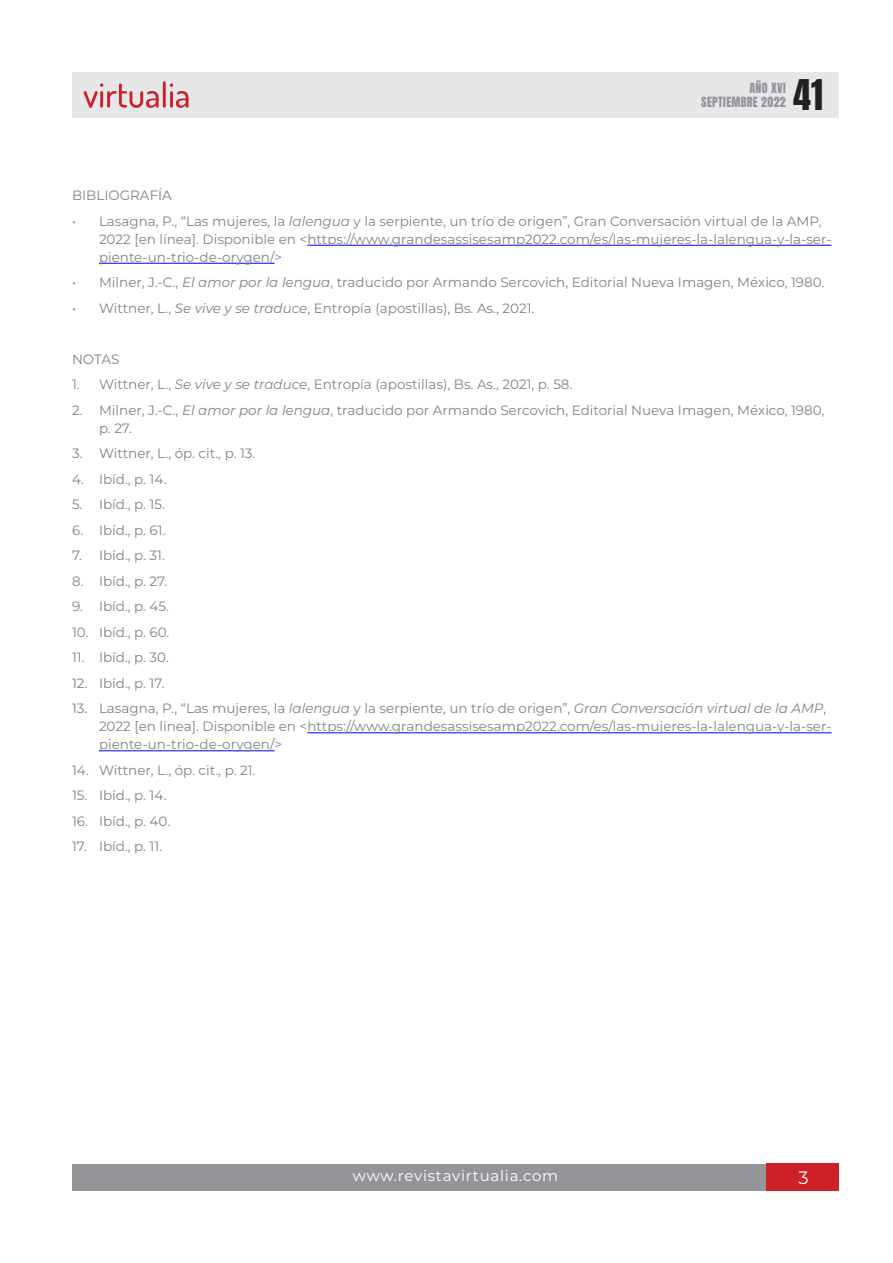
<style>
.page{position:relative;width:893px;height:1263px;background:#fff}
.page>*{position:absolute;margin:0;border:0;box-sizing:border-box;transform-origin:0 0}
.t1{font:36px "Anton";color:#231f20}
.t2{font:18px "Montserrat";color:#fff}
.t3{font:15px "Montserrat";letter-spacing:.05em;color:#fff}
.NotasPie{font:13.5px/18px "Montserrat";color:#808285}
.t4{font:12px/14.4px "Anton";letter-spacing:.025em;color:#939598;text-align:right}
.s1{font-style:italic}
</style>
<div class="page">
<div style="left:72px;top:1164px;width:750px;height:27px;background:#939598"></div>
<div style="left:767px;top:1164px;width:72px;height:27px;background:#cd2027"></div>
<div style="left:72px;top:72px;width:767px;height:45px;background:#e6e7e9"></div>
<svg style="left:84px;top:81px;width:105px;height:27px"></svg>
<hr style="left:307px;top:245px;width:524px;height:1px;background:#00f">
<hr style="left:99px;top:263px;width:176px;height:1px;background:#00f">
<hr style="left:307px;top:732px;width:524px;height:1px;background:#00f">
<hr style="left:99px;top:750px;width:176px;height:1px;background:#00f">
<h1 class="t1" style="left:793px;top:76px;width:31px">41</h1>
<p class="t4" style="left:701px;top:82px;width:86px">AÑO XVI<br>SEPTIEMBRE 2022</p>
<p class="NotasPie" style="left:72px;top:186px;width:101px">BIBLIOGRAFÍA</p>
<p class="NotasPie" style="left:99px;top:212px;width:734px;text-indent:-27px">• Lasagna, P., “Las mujeres, la <span class="s1">lalengua</span> y la serpiente, un trío de origen”, Gran Conversación virtual de la AMP,<br>2022 [en línea]. Disponible en &lt;https://www.grandesassisesamp2022.com/es/las-mujeres-la-lalengua-y-la-ser&shy;piente-un-trio-de-orygen/&gt;</p>
<p class="NotasPie" style="left:72px;top:273px;width:754px">• Milner, J.-C., <span class="s1">El amor por la lengua</span>, traducido por Armando Sercovich, Editorial Nueva Imagen, México, 1980.</p>
<p class="NotasPie" style="left:72px;top:299px;width:464px">• Wittner, L., <span class="s1">Se vive y se traduce</span>, Entropía (apostillas), Bs. As., 2021.</p>
<p class="NotasPie" style="left:72px;top:350px;width:49px">NOTAS</p>
<p class="NotasPie" style="left:72px;top:375px;width:502px">1. Wittner, L., <span class="s1">Se vive y se traduce</span>, Entropía (apostillas), Bs. As., 2021, p. 58.</p>
<p class="NotasPie" style="left:99px;top:401px;width:727px;text-indent:-27px">2. Milner, J.-C., <span class="s1">El amor por la lengua</span>, traducido por Armando Sercovich, Editorial Nueva Imagen, México, 1980, p. 27.</p>
<p class="NotasPie" style="left:72px;top:444px;width:185px">3. Wittner, L., óp. cit., p. 13.</p>
<p class="NotasPie" style="left:72px;top:470px;width:96px">4. Ibíd., p. 14.</p>
<p class="NotasPie" style="left:72px;top:495px;width:95px">5. Ibíd., p. 15.</p>
<p class="NotasPie" style="left:72px;top:521px;width:95px">6. Ibíd., p. 61.</p>
<p class="NotasPie" style="left:72px;top:546px;width:94px">7. Ibíd., p. 31.</p>
<p class="NotasPie" style="left:72px;top:572px;width:97px">8. Ibíd., p. 27.</p>
<p class="NotasPie" style="left:72px;top:597px;width:98px">9. Ibíd., p. 45.</p>
<p class="NotasPie" style="left:72px;top:623px;width:99px">10. Ibíd., p. 60.</p>
<p class="NotasPie" style="left:72px;top:648px;width:98px">11. Ibíd., p. 30.</p>
<p class="NotasPie" style="left:72px;top:674px;width:94px">12. Ibíd., p. 17.</p>
<p class="NotasPie" style="left:99px;top:699px;width:734px;text-indent:-27px">13. Lasagna, P., “Las mujeres, la <span class="s1">lalengua</span> y la serpiente, un trío de origen”, <span class="s1">Gran Conversación virtual de la AMP</span>,<br>2022 [en línea]. Disponible en &lt;https://www.grandesassisesamp2022.com/es/las-mujeres-la-lalengua-y-la-ser&shy;piente-un-trio-de-orygen/&gt;</p>
<p class="NotasPie" style="left:72px;top:761px;width:185px">14. Wittner, L., óp. cit., p. 21.</p>
<p class="NotasPie" style="left:72px;top:786px;width:96px">15. Ibíd., p. 14.</p>
<p class="NotasPie" style="left:72px;top:812px;width:100px">16. Ibíd., p. 40.</p>
<p class="NotasPie" style="left:72px;top:837px;width:92px">17. Ibíd., p. 11.</p>
<p class="t3" style="left:353px;top:1165px;width:207px">www.revistavirtualia.com</p>
<h2 class="t2" style="left:799px;top:1165px;width:12px">3</h2>
</div>
